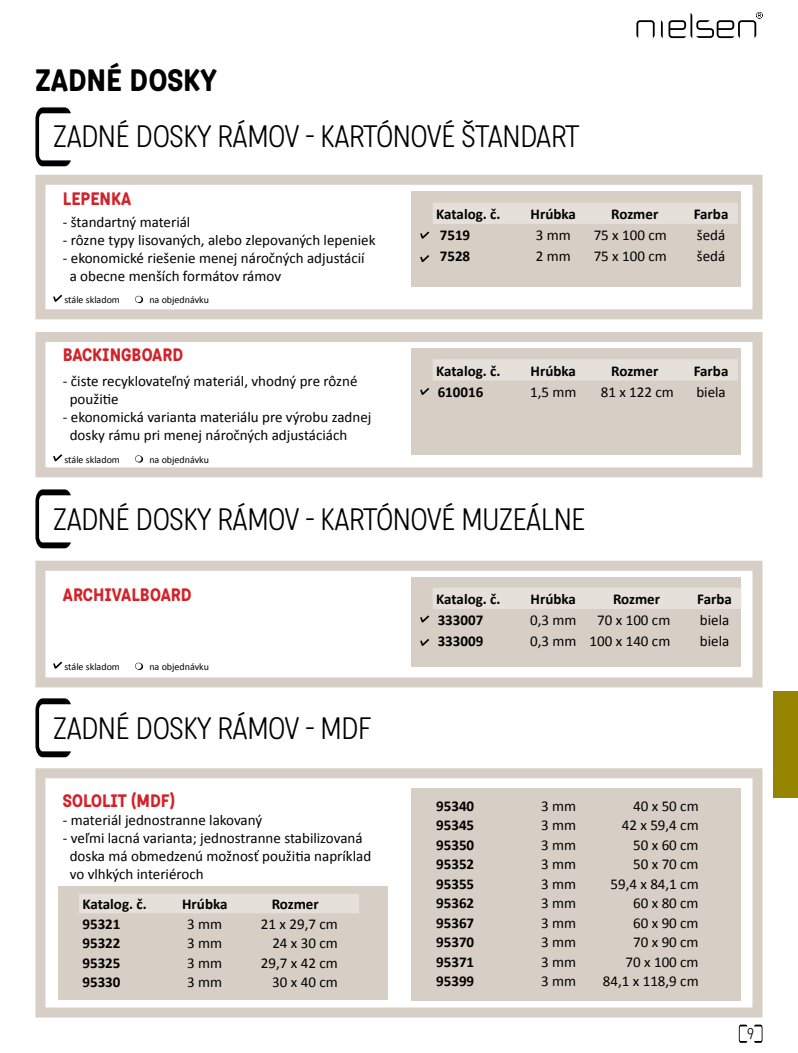
<style>
.page{position:relative;width:798px;height:1053px;background:#fff}
.page>*{position:absolute;margin:0;border:0;box-sizing:border-box;transform-origin:0 0}
.t1{font:300 30px "Katarine Std";letter-spacing:-.01em;color:#000}
.t2{font:500 30px "Katarine Std";color:#000}
.t3{font:500 17.5px "Katarine Std";color:#d2232a}
.t4{font:15px/18px "Calibri";color:#000}
.t5{font:700 15px "Calibri";color:#000}
.t6{font:300 15px "Katarine";color:#000}
.t7{font:10px "Calibri";color:#000}
</style>
<div class="page">
<svg style="left:738px;top:1024px;width:9px;height:18px"></svg>
<svg style="left:754px;top:1024px;width:8px;height:18px"></svg>
<svg style="left:636px;top:20px;width:18px;height:18px"></svg>
<svg style="left:660px;top:20px;width:2px;height:18px"></svg>
<svg style="left:668px;top:12px;width:94px;height:26px"></svg>
<div style="left:772px;top:691px;width:25px;height:106px;background:#958400"></div>
<div style="left:35px;top:175px;width:727px;height:144px;background:#fff;border:10px solid #d7cfc5"></div>
<div style="left:35px;top:332px;width:727px;height:145px;background:#fff;border:10px solid #d7cfc5"></div>
<div style="left:411px;top:191px;width:330px;height:96px;background:#d7cfc5"></div>
<div style="left:411px;top:348px;width:330px;height:107px;background:#d7cfc5"></div>
<div style="left:433px;top:203px;width:304px;height:21px;background:#e5e0d9"></div>
<div style="left:433px;top:359px;width:304px;height:21px;background:#e5e0d9"></div>
<svg style="left:420px;top:232px;width:9px;height:7px"></svg>
<svg style="left:420px;top:255px;width:9px;height:7px"></svg>
<svg style="left:420px;top:388px;width:9px;height:7px"></svg>
<div style="left:35px;top:560px;width:727px;height:127px;background:#fff;border:10px solid #d7cfc5"></div>
<div style="left:411px;top:577px;width:330px;height:90px;background:#d7cfc5"></div>
<div style="left:433px;top:588px;width:308px;height:21px;background:#e5e0d9"></div>
<div style="left:35px;top:768px;width:727px;height:249px;background:#fff;border:10px solid #d7cfc5"></div>
<div style="left:411px;top:788px;width:330px;height:212px;background:#d7cfc5"></div>
<div style="left:58px;top:886px;width:329px;height:114px;background:#d7cfc5"></div>
<svg style="left:53px;top:295px;width:9px;height:7px"></svg>
<svg style="left:135px;top:296px;width:8px;height:7px"></svg>
<svg style="left:53px;top:454px;width:9px;height:7px"></svg>
<svg style="left:135px;top:455px;width:8px;height:7px"></svg>
<svg style="left:53px;top:661px;width:9px;height:7px"></svg>
<svg style="left:135px;top:662px;width:8px;height:8px"></svg>
<svg style="left:35px;top:107px;width:36px;height:59px"></svg>
<svg style="left:35px;top:489px;width:36px;height:59px"></svg>
<svg style="left:35px;top:698px;width:36px;height:59px"></svg>
<svg style="left:420px;top:615px;width:9px;height:7px"></svg>
<svg style="left:420px;top:639px;width:9px;height:7px"></svg>
<div style="left:79px;top:894px;width:280px;height:19px;background:#e5e0d9"></div>
<h1 class="t2" style="left:35px;top:59px;width:183px">ZADNÉ DOSKY</h1>
<h1 class="t1" style="left:53px;top:117px;width:527px">ZADNÉ DOSKY RÁMOV - KARTÓNOVÉ ŠTANDART</h1>
<p class="t3" style="left:63px;top:186px;width:70px">LEPENKA</p>
<p class="t4" style="left:63px;top:213px;width:129px">- štandartný materiál</p>
<p class="t4" style="left:63px;top:231px;width:314px">- rôzne typy lisovaných, alebo zlepovaných lepeniek</p>
<p class="t4" style="left:70px;top:249px;width:296px;text-indent:-7px">- ekonomické riešenie menej náročných adjustácií a obecne menších formátov rámov</p>
<p class="t7" style="left:64px;top:293px;width:57px">stále skladom</p>
<p class="t7" style="left:149px;top:293px;width:61px">na objednávku</p>
<p class="t3" style="left:63px;top:343px;width:121px">BACKINGBOARD</p>
<p class="t4" style="left:70px;top:372px;width:289px;text-indent:-7px">- čiste recyklovateľný materiál, vhodný pre rôzné použitie</p>
<p class="t4" style="left:70px;top:408px;width:303px;text-indent:-7px">- ekonomická varianta materiálu pre výrobu zadnej dosky rámu pri menej náročných adjustáciách</p>
<p class="t7" style="left:64px;top:453px;width:57px">stále skladom</p>
<p class="t7" style="left:149px;top:453px;width:61px">na objednávku</p>
<p class="t5" style="left:436px;top:204px;width:66px">Katalog. č.</p>
<p class="t5" style="left:530px;top:204px;width:47px">Hrúbka</p>
<p class="t5" style="left:611px;top:204px;width:49px">Rozmer</p>
<p class="t5" style="left:693px;top:204px;width:36px">Farba</p>
<p class="t5" style="left:439px;top:225px;width:32px">7519</p>
<p class="t4" style="left:535px;top:226px;width:36px">3 mm</p>
<p class="t4" style="left:593px;top:226px;width:75px">75 x 100 cm</p>
<p class="t4" style="left:696px;top:226px;width:30px">šedá</p>
<p class="t5" style="left:439px;top:247px;width:32px">7528</p>
<p class="t4" style="left:535px;top:247px;width:36px">2 mm</p>
<p class="t4" style="left:593px;top:247px;width:75px">75 x 100 cm</p>
<p class="t4" style="left:696px;top:247px;width:30px">šedá</p>
<p class="t5" style="left:436px;top:361px;width:66px">Katalog. č.</p>
<p class="t5" style="left:530px;top:361px;width:47px">Hrúbka</p>
<p class="t5" style="left:611px;top:361px;width:49px">Rozmer</p>
<p class="t5" style="left:693px;top:361px;width:36px">Farba</p>
<p class="t5" style="left:437px;top:382px;width:47px">610016</p>
<p class="t4" style="left:530px;top:383px;width:48px">1,5 mm</p>
<p class="t4" style="left:600px;top:383px;width:75px">81 x 122 cm</p>
<p class="t4" style="left:696px;top:383px;width:31px">biela</p>
<h1 class="t1" style="left:53px;top:500px;width:533px">ZADNÉ DOSKY RÁMOV - KARTÓNOVÉ MUZEÁLNE</h1>
<p class="t3" style="left:63px;top:582px;width:130px">ARCHIVALBOARD</p>
<p class="t5" style="left:436px;top:589px;width:66px">Katalog. č.</p>
<p class="t5" style="left:530px;top:589px;width:47px">Hrúbka</p>
<p class="t5" style="left:612px;top:589px;width:49px">Rozmer</p>
<p class="t5" style="left:697px;top:589px;width:36px">Farba</p>
<p class="t5" style="left:437px;top:610px;width:47px">333007</p>
<p class="t4" style="left:530px;top:611px;width:48px">0,3 mm</p>
<p class="t4" style="left:597px;top:611px;width:75px">70 x 100 cm</p>
<p class="t4" style="left:699px;top:611px;width:31px">biela</p>
<p class="t5" style="left:437px;top:632px;width:47px">333009</p>
<p class="t4" style="left:530px;top:632px;width:142px">0,3 mm 100 x 140 cm</p>
<p class="t4" style="left:699px;top:632px;width:31px">biela</p>
<p class="t7" style="left:64px;top:660px;width:57px">stále skladom</p>
<p class="t7" style="left:149px;top:660px;width:61px">na objednávku</p>
<h1 class="t1" style="left:53px;top:709px;width:319px">ZADNÉ DOSKY RÁMOV - MDF</h1>
<p class="t3" style="left:63px;top:788px;width:113px">SOLOLIT (MDF)</p>
<p class="t4" style="left:63px;top:811px;width:201px">- materiál jednostranne lakovaný</p>
<p class="t4" style="left:70px;top:829px;width:303px;text-indent:-7px">- veľmi lacná varianta; jednostranne stabilizovaná doska má obmedzenú možnosť použitia napríklad vo vlhkých interiéroch</p>
<p class="t5" style="left:82px;top:894px;width:66px">Katalog. č.</p>
<p class="t5" style="left:182px;top:894px;width:47px">Hrúbka</p>
<p class="t5" style="left:271px;top:894px;width:49px">Rozmer</p>
<p class="t5" style="left:82px;top:914px;width:40px">95321</p>
<p class="t4" style="left:187px;top:914px;width:36px">3 mm</p>
<p class="t4" style="left:261px;top:914px;width:78px">21 x 29,7 cm</p>
<p class="t5" style="left:82px;top:933px;width:40px">95322</p>
<p class="t4" style="left:187px;top:934px;width:36px">3 mm</p>
<p class="t4" style="left:272px;top:934px;width:67px">24 x 30 cm</p>
<p class="t5" style="left:82px;top:953px;width:40px">95325</p>
<p class="t4" style="left:187px;top:953px;width:36px">3 mm</p>
<p class="t4" style="left:261px;top:953px;width:78px">29,7 x 42 cm</p>
<p class="t5" style="left:82px;top:972px;width:40px">95330</p>
<p class="t4" style="left:187px;top:973px;width:36px">3 mm</p>
<p class="t4" style="left:272px;top:973px;width:67px">30 x 40 cm</p>
<p class="t5" style="left:436px;top:796px;width:40px">95340</p>
<p class="t4" style="left:541px;top:796px;width:36px">3 mm</p>
<p class="t4" style="left:633px;top:796px;width:67px">40 x 50 cm</p>
<p class="t5" style="left:436px;top:815px;width:40px">95345</p>
<p class="t4" style="left:541px;top:816px;width:36px">3 mm</p>
<p class="t4" style="left:621px;top:816px;width:78px">42 x 59,4 cm</p>
<p class="t5" style="left:436px;top:835px;width:40px">95350</p>
<p class="t4" style="left:541px;top:835px;width:36px">3 mm</p>
<p class="t4" style="left:633px;top:835px;width:67px">50 x 60 cm</p>
<p class="t5" style="left:436px;top:854px;width:40px">95352</p>
<p class="t4" style="left:541px;top:855px;width:36px">3 mm</p>
<p class="t4" style="left:633px;top:855px;width:67px">50 x 70 cm</p>
<p class="t5" style="left:436px;top:873px;width:40px">95355</p>
<p class="t4" style="left:541px;top:874px;width:36px">3 mm</p>
<p class="t4" style="left:610px;top:874px;width:90px">59,4 x 84,1 cm</p>
<p class="t5" style="left:436px;top:893px;width:40px">95362</p>
<p class="t4" style="left:541px;top:894px;width:36px">3 mm</p>
<p class="t4" style="left:633px;top:894px;width:67px">60 x 80 cm</p>
<p class="t5" style="left:436px;top:912px;width:40px">95367</p>
<p class="t4" style="left:541px;top:913px;width:36px">3 mm</p>
<p class="t4" style="left:633px;top:913px;width:67px">60 x 90 cm</p>
<p class="t5" style="left:436px;top:932px;width:40px">95370</p>
<p class="t4" style="left:541px;top:933px;width:36px">3 mm</p>
<p class="t4" style="left:633px;top:933px;width:67px">70 x 90 cm</p>
<p class="t5" style="left:436px;top:951px;width:40px">95371</p>
<p class="t4" style="left:541px;top:952px;width:36px">3 mm</p>
<p class="t4" style="left:625px;top:952px;width:75px">70 x 100 cm</p>
<p class="t5" style="left:436px;top:971px;width:40px">95399</p>
<p class="t4" style="left:541px;top:972px;width:36px">3 mm</p>
<p class="t4" style="left:602px;top:972px;width:97px">84,1 x 118,9 cm</p>
<p class="t6" style="left:746px;top:1025px;width:10px">9</p>
</div>
